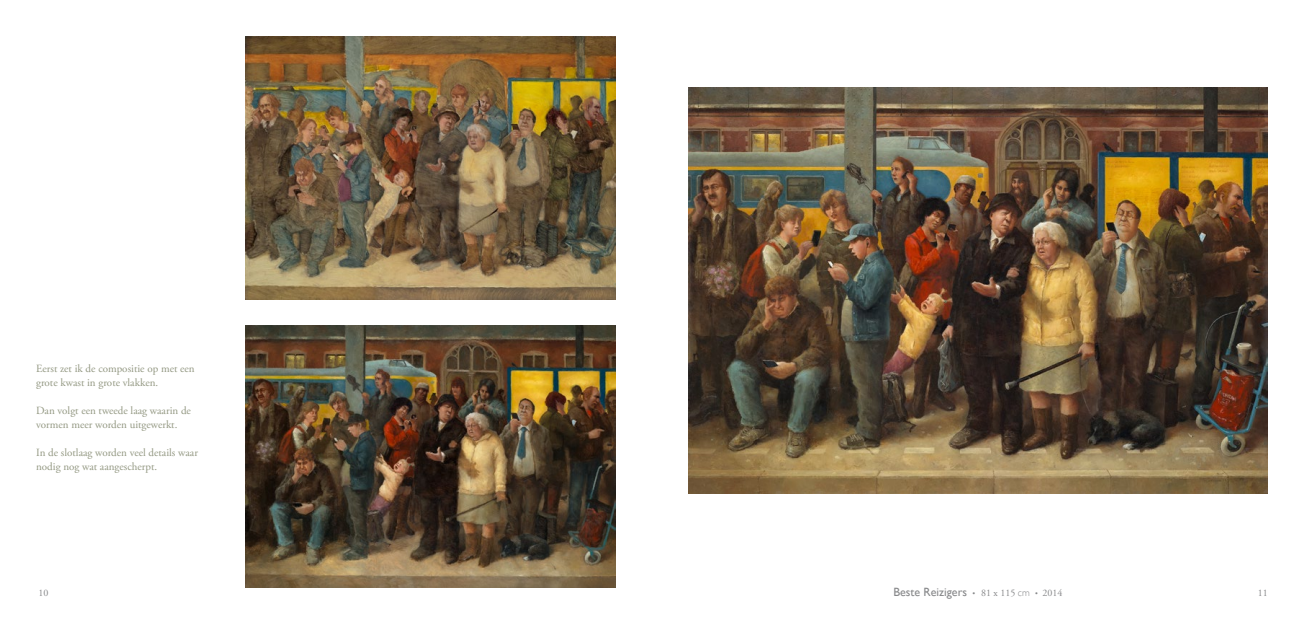
<style>
.page{position:relative;width:1304px;height:624px;background:#fff}
.page>*{position:absolute;margin:0;border:0;box-sizing:border-box;transform-origin:0 0}
.t1{font:12px "Gill Sans";color:#87888a}
.t2{font:11px/14px "Adobe Garamond Pro";color:#939882}
.t3{font:10px "Adobe Garamond Pro";color:#87888a}
.s1{font-size:8px}
.s2{font-family:"Adobe Garamond Pro";font-size:10px}
.s3{font-weight:300;font-size:10px}
</style>
<div class="page">
<img style="left:245px;top:36px;width:371px;height:263px">
<img style="left:245px;top:325px;width:371px;height:263px">
<img style="left:688px;top:87px;width:580px;height:406px">
<p class="t2" style="left:36px;top:362px;width:160px">Eerst zet ik de compositie op met een grote kwast in grote vlakken.</p>
<p class="t2" style="left:36px;top:404px;width:156px">Dan volgt een tweede laag waarin de vormen meer worden uitgewerkt.</p>
<p class="t2" style="left:36px;top:446px;width:163px">In de slotlaag worden veel details waar nodig nog wat aangescherpt.</p>
<p class="t3" style="left:39px;top:587px;width:11px">10</p>
<p class="t1" style="left:893px;top:585px;width:171px">Beste Reizigers <span class="s1">•</span> <span class="s2">81 x 115</span> <span class="s3">cm</span> <span class="s1">•</span> <span class="s2">2014</span></p>
<p class="t3" style="left:1258px;top:587px;width:11px">11</p>
</div>
